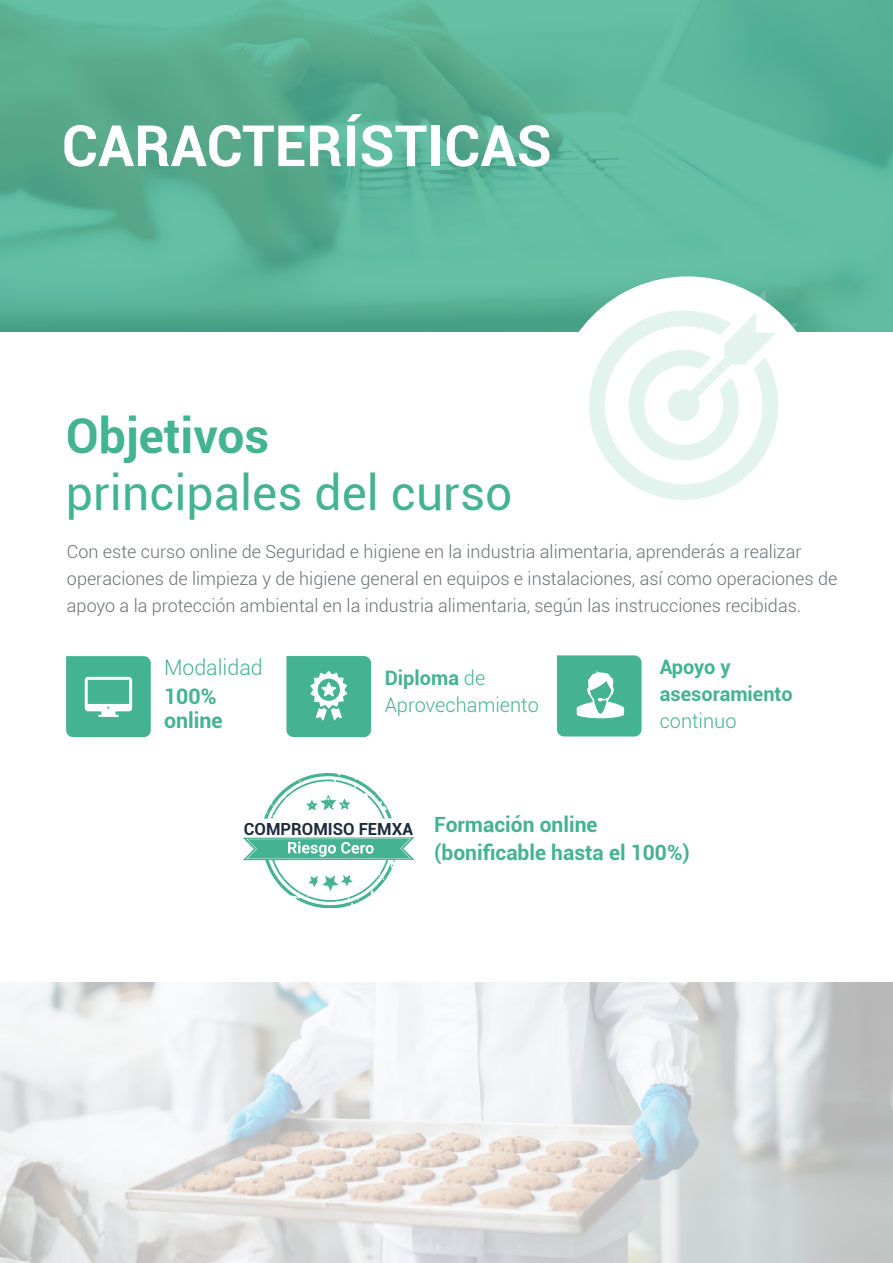
<style>
.page{position:relative;width:893px;height:1263px;background:#fff}
.page>*{position:absolute;margin:0;border:0;box-sizing:border-box;transform-origin:0 0}
.t1{font:700 57px "Roboto";color:#fff}
.t2{font:48px "Roboto";color:#44b391}
.t3{font:700 48px "Roboto";color:#44b391}
.t4{font:700 21.3px "Roboto";color:#44b391}
.t5{font:300 21.3px "Roboto";color:#44b391}
.t6{font:700 21px "Roboto";color:#44b391}
.t7{font:300 19.95px/27px "Roboto";color:#44b391}
.t8{font:700 19.95px "Roboto";color:#44b391}
.t9{font:300 18px/27px "Roboto";color:#6c7075}
.t10{font:700 16.65px "Roboto";color:#1c2b3b}
.s1{font-weight:700}
</style>
<div class="page">
<svg style="left:0;top:0;width:893px;height:332px"></svg>
<svg style="left:66px;top:656px;width:85px;height:81px"></svg>
<svg style="left:557px;top:655px;width:85px;height:81px"></svg>
<svg style="left:286px;top:656px;width:85px;height:81px"></svg>
<div style="left:553px;top:276px;width:269px;height:270px;background:#fff;border-radius:50%"></div>
<svg style="left:589px;top:290px;width:210px;height:210px"></svg>
<div style="left:668px;top:389px;width:31px;height:32px;background:#e3f3ee;border-radius:50%"></div>
<svg style="left:264px;top:773px;width:128px;height:46px"></svg>
<svg style="left:243px;top:837px;width:171px;height:71px"></svg>
<img style="left:0;top:982px;width:893px;height:281px">
<p class="t1" style="left:62px;top:106px;width:492px">CARACTERÍSTICAS</p>
<p class="t3" style="left:66px;top:402px;width:205px">Objetivos</p>
<p class="t2" style="left:66px;top:460px;width:448px">principales del curso</p>
<p class="t9" style="left:67px;top:537px;width:772px">Con este curso online de Seguridad e higiene en la industria alimentaria, aprenderás a realizar operaciones de limpieza y de higiene general en equipos e instalaciones, así como operaciones de apoyo a la protección ambiental en la industria alimentaria, según las instrucciones recibidas.</p>
<p class="t5" style="left:164px;top:653px;width:100px">Modalidad</p>
<p class="t4" style="left:164px;top:681px;width:54px">100%</p>
<p class="t4" style="left:164px;top:705px;width:60px">online</p>
<p class="t7" style="left:385px;top:663px;width:156px"><span class="s1">Diploma</span> de<br>Aprovechamiento</p>
<p class="t8" style="left:660px;top:653px;width:73px">Apoyo y</p>
<p class="t8" style="left:660px;top:680px;width:135px">asesoramiento</p>
<p class="t7" style="left:660px;top:707px;width:78px">continuo</p>
<p class="t10" style="left:244px;top:817px;width:171px">COMPROMISO FEMXA</p>
<p class="t6" style="left:434px;top:809px;width:165px">Formación online</p>
<p class="t6" style="left:434px;top:838px;width:257px">(bonificable hasta el 100%)</p>
</div>
